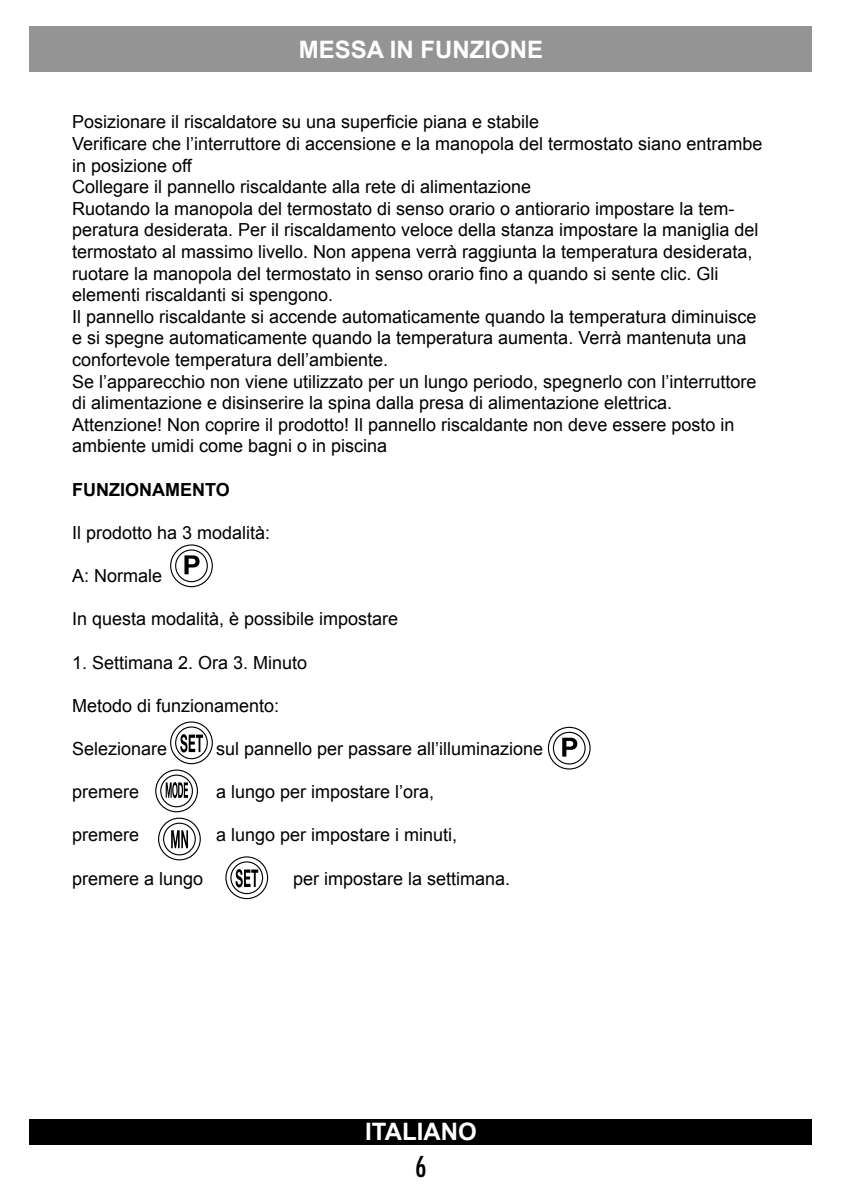
<style>
.page{position:relative;width:842px;height:1191px;background:#fff}
.page>*{position:absolute;margin:0;border:0;box-sizing:border-box;transform-origin:0 0}
.t1{font:500 condensed 28px "Futura";color:#000}
.t2{font:700 24px "Arial";color:#fff}
.t3{font:18px/21.6px "Arial";color:#000}
.t4{font:700 18px "Arial";color:#000}
</style>
<div class="page">
<div style="left:30px;top:1119px;width:782px;height:25px;background:#000"></div>
<svg style="left:170px;top:544px;width:43px;height:43px"></svg>
<svg style="left:225px;top:856px;width:43px;height:43px"></svg>
<svg style="left:548px;top:727px;width:43px;height:42px"></svg>
<svg style="left:155px;top:721px;width:58px;height:139px"></svg>
<div style="left:30px;top:27px;width:782px;height:45px;background:#949494"></div>
<p class="t2" style="left:299px;top:34px;width:246px">MESSA IN FUNZIONE</p>
<p class="t3" style="left:72px;top:111px;width:469px">Posizionare il riscaldatore su una superficie piana e stabile</p>
<p class="t3" style="left:72px;top:133px;width:692px">Verificare che l’interruttore di accensione e la manopola del termostato siano entrambe in posizione off</p>
<p class="t3" style="left:72px;top:176px;width:461px">Collegare il pannello riscaldante alla rete di alimentazione</p>
<p class="t3" style="left:72px;top:198px;width:688px">Ruotando la manopola del termostato di senso orario o antiorario impostare la tem&shy;peratura desiderata. Per il riscaldamento veloce della stanza impostare la maniglia del termostato al massimo livello. Non appena verrà raggiunta la temperatura desiderata, ruotare la manopola del termostato in senso orario fino a quando si sente clic. Gli elementi riscaldanti si spengono.</p>
<p class="t3" style="left:72px;top:306px;width:686px">Il pannello riscaldante si accende automaticamente quando la temperatura diminuisce e si spegne automaticamente quando la temperatura aumenta. Verrà mantenuta una confortevole temperatura dell’ambiente.</p>
<p class="t3" style="left:72px;top:371px;width:686px">Se l’apparecchio non viene utilizzato per un lungo periodo, spegnerlo con l’interruttore di alimentazione e disinserire la spina dalla presa di alimentazione elettrica.</p>
<p class="t3" style="left:72px;top:414px;width:664px">Attenzione! Non coprire il prodotto! Il pannello riscaldante non deve essere posto in ambiente umidi come bagni o in piscina</p>
<p class="t4" style="left:72px;top:477px;width:159px">FUNZIONAMENTO</p>
<p class="t3" style="left:72px;top:522px;width:200px">Il prodotto ha 3 modalità:</p>
<p class="t3" style="left:72px;top:565px;width:92px">A: Normale</p>
<p class="t3" style="left:72px;top:608px;width:328px">In questa modalità, è possibile impostare</p>
<p class="t3" style="left:72px;top:651px;width:237px">1. Settimana 2. Ora 3. Minuto</p>
<p class="t3" style="left:72px;top:695px;width:209px">Metodo di funzionamento:</p>
<p class="t3" style="left:72px;top:738px;width:97px">Selezionare</p>
<p class="t3" style="left:216px;top:738px;width:329px">sul pannello per passare all’illuminazione</p>
<p class="t3" style="left:72px;top:781px;width:69px">premere</p>
<p class="t3" style="left:216px;top:781px;width:220px">a lungo per impostare l’ora,</p>
<p class="t3" style="left:72px;top:824px;width:69px">premere</p>
<p class="t3" style="left:216px;top:824px;width:243px">a lungo per impostare i minuti,</p>
<p class="t3" style="left:72px;top:867px;width:133px">premere a lungo</p>
<p class="t3" style="left:293px;top:867px;width:219px">per impostare la settimana.</p>
<h2 class="t2" style="left:365px;top:1116px;width:113px">ITALIANO</h2>
<h1 class="t1" style="left:415px;top:1148px;width:13px">6</h1>
</div>
